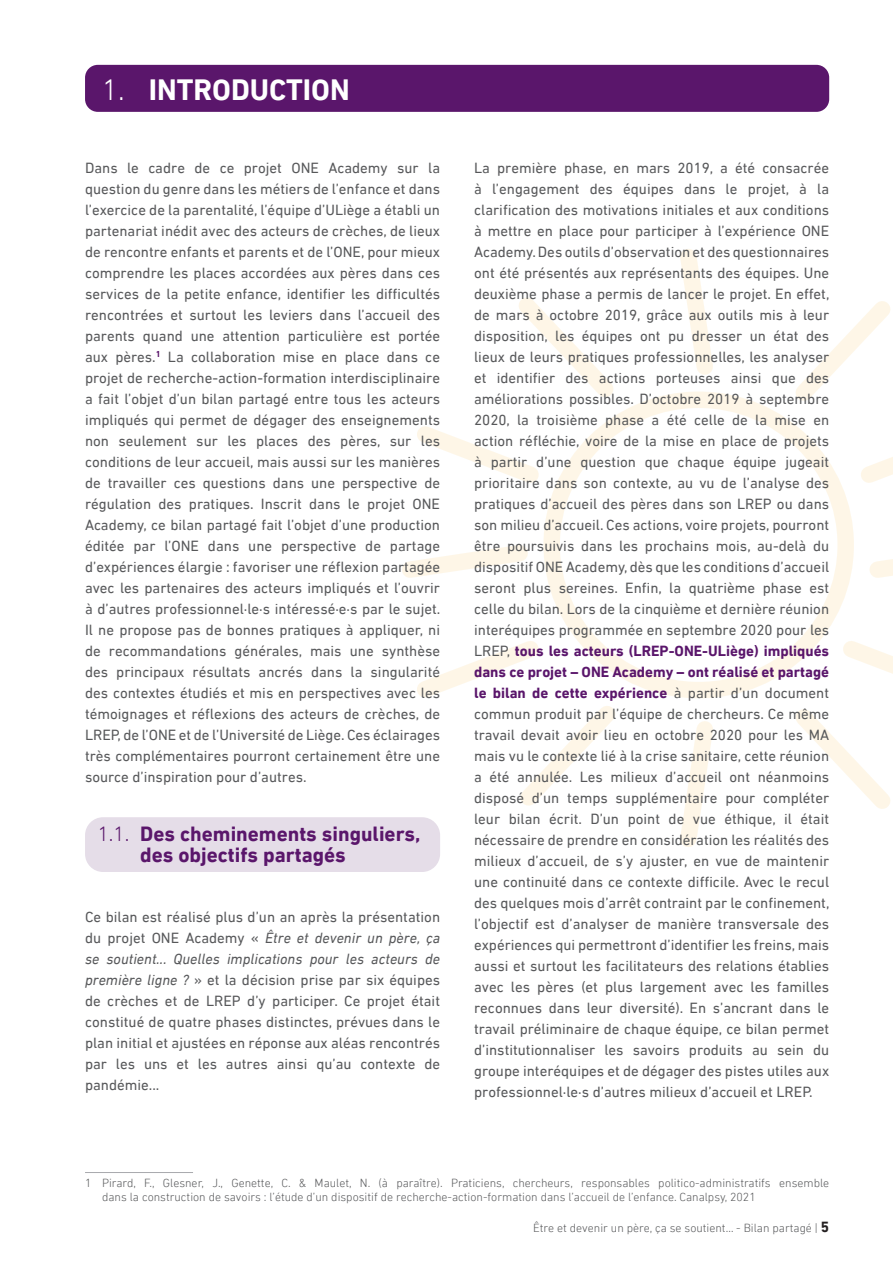
<style>
.page{position:relative;width:893px;height:1263px;background:#fff}
.page>*{position:absolute;margin:0;border:0;box-sizing:border-box;transform-origin:0 0}
.Titre_H1_Aubergine{font:700 30px "DIN Next LT Pro";color:#fff}
.Titre_H2_Aubergine{font:700 21px/21px "DIN Next LT Pro";color:#5a166b}
.Texte{font:15px/21px "DIN Next LT Pro";color:#57585a;text-align:justify}
.Note_de_bas_de_page{font:300 12px/14.4px "DIN Next LT Pro";color:#57585a}
.s1{font-weight:300}
.s2{font-style:italic}
.s3{font-weight:700;color:#5a166b}
.s4{font-weight:700;font-size:15px;color:#231f20}
</style>
<div class="page">
<div style="left:543px;top:391px;width:311px;height:307px;border:16px solid #fec764;border-radius:50%"></div>
<svg style="left:680px;top:249px;width:33px;height:126px"></svg>
<svg style="left:680px;top:721px;width:33px;height:126px"></svg>
<svg style="left:402px;top:545px;width:126px;height:33px"></svg>
<svg style="left:869px;top:559px;width:24px;height:19px"></svg>
<svg style="left:417px;top:297px;width:212px;height:199px"></svg>
<svg style="left:780px;top:301px;width:113px;height:195px"></svg>
<svg style="left:417px;top:628px;width:213px;height:178px"></svg>
<svg style="left:780px;top:628px;width:113px;height:181px"></svg>
<div style="left:85px;top:65px;width:744px;height:47px;background:#5a166b;border-radius:13px"></div>
<hr style="left:85px;top:1172px;width:108px;height:1px;background:#a8a9ad">
<div style="left:85px;top:817px;width:355px;height:55px;background:#e5dde8;border-radius:18px"></div>
<h1 class="Titre_H1_Aubergine" style="left:102px;top:72px;width:249px"><span class="s1">1.</span> INTRODUCTION</h1>
<p class="Texte" style="left:85px;top:157px;width:357px">Dans le cadre de ce projet ONE Academy sur la question du genre dans les métiers de l’enfance et dans l’exercice de la parentalité, l’équipe d’ULiège a établi un partenariat inédit avec des acteurs de crèches, de lieux de rencontre enfants et parents et de l’ONE, pour mieux comprendre les places accordées aux pères dans ces services de la petite enfance, identifier les difficultés rencontrées et surtout les leviers dans l’accueil des parents quand une attention particulière est portée aux pères.<sup>1</sup> La collaboration mise en place dans ce projet de recherche-action-formation interdisciplinaire a fait l’objet d’un bilan partagé entre tous les acteurs impliqués qui permet de dégager des enseignements non seulement sur les places des pères, sur les conditions de leur accueil, mais aussi sur les manières de travailler ces questions dans une perspective de régulation des pratiques. Inscrit dans le projet ONE Academy, ce bilan partagé fait l’objet d’une production éditée par l’ONE dans une perspective de partage d’expériences élargie : favoriser une réflexion partagée avec les partenaires des acteurs impliqués et l’ouvrir à d’autres professionnel·le·s intéressé·e·s par le sujet.<br>Il ne propose pas de bonnes pratiques à appliquer, ni de recommandations générales, mais une synthèse des principaux résultats ancrés dans la singularité des contextes étudiés et mis en perspectives avec les témoignages et réflexions des acteurs de crèches, de LREP, de l’ONE et de l’Université de Liège. Ces éclairages très complémentaires pourront certainement être une source d’inspiration pour d’autres.</p>
<h2 class="Titre_H2_Aubergine" style="left:140px;top:824px;width:281px;text-indent:-43px"><span class="s1">1.1.</span> Des cheminements singuliers, des objectifs partagés</h2>
<p class="Texte" style="left:85px;top:906px;width:357px">Ce bilan est réalisé plus d’un an après la présentation du projet ONE Academy « <span class="s2">Être et devenir un père, ça se soutient... Quelles implications pour les acteurs de première ligne ?</span> » et la décision prise par six équipes de crèches et de LREP d’y participer. Ce projet était constitué de quatre phases distinctes, prévues dans le plan initial et ajustées en réponse aux aléas rencontrés par les uns et les autres ainsi qu’au contexte de pandémie...</p>
<p class="Texte" style="left:474px;top:157px;width:357px">La première phase, en mars 2019, a été consacrée à l’engagement des équipes dans le projet, à la clarification des motivations initiales et aux conditions à mettre en place pour participer à l’expérience ONE Academy. Des outils d’observation et des questionnaires ont été présentés aux représentants des équipes. Une deuxième phase a permis de lancer le projet. En effet, de mars à octobre 2019, grâce aux outils mis à leur disposition, les équipes ont pu dresser un état des lieux de leurs pratiques professionnelles, les analyser et identifier des actions porteuses ainsi que des améliorations possibles. D’octobre 2019 à septembre 2020, la troisième phase a été celle de la mise en action réfléchie, voire de la mise en place de projets à partir d’une question que chaque équipe jugeait prioritaire dans son contexte, au vu de l’analyse des pratiques d’accueil des pères dans son LREP ou dans son milieu d’accueil. Ces actions, voire projets, pourront être poursuivis dans les prochains mois, au-delà du dispositif ONE Academy, dès que les conditions d’accueil seront plus sereines. Enfin, la quatrième phase est celle du bilan. Lors de la cinquième et dernière réunion interéquipes programmée en septembre 2020 pour les LREP, <span class="s3">tous les acteurs (LREP-ONE-ULiège) impliqués dans ce projet – ONE Academy – ont réalisé et partagé le bilan de cette expérience</span> à partir d’un document commun produit par l’équipe de chercheurs. Ce même travail devait avoir lieu en octobre 2020 pour les MA mais vu le contexte lié à la crise sanitaire, cette réunion a été annulée. Les milieux d’accueil ont néanmoins disposé d’un temps supplémentaire pour compléter leur bilan écrit. D’un point de vue éthique, il était nécessaire de prendre en considération les réalités des milieux d’accueil, de s’y ajuster, en vue de maintenir une continuité dans ce contexte difficile. Avec le recul des quelques mois d’arrêt contraint par le confinement, l’objectif est d’analyser de manière transversale des expériences qui permettront d’identifier les freins, mais aussi et surtout les facilitateurs des relations établies avec les pères (et plus largement avec les familles reconnues dans leur diversité). En s’ancrant dans le travail préliminaire de chaque équipe, ce bilan permet d’institutionnaliser les savoirs produits au sein du groupe interéquipes et de dégager des pistes utiles aux professionnel·le·s d’autres milieux d’accueil et LREP.</p>
<p class="Note_de_bas_de_page" style="left:102px;top:1175px;width:729px;text-indent:-17px">1 Pirard, F., Glesner, J., Genette, C. &amp; Maulet, N. (à paraître). Praticiens, chercheurs, responsables politico-administratifs ensemble dans la construction de savoirs : l’étude d’un dispositif de recherche-action-formation dans l’accueil de l’enfance. Canalpsy, 2021</p>
<p class="Note_de_bas_de_page" style="left:533px;top:1220px;width:298px">Être et devenir un père, ça se soutient… - Bilan partagé | <span class="s4">5</span></p>
</div>
